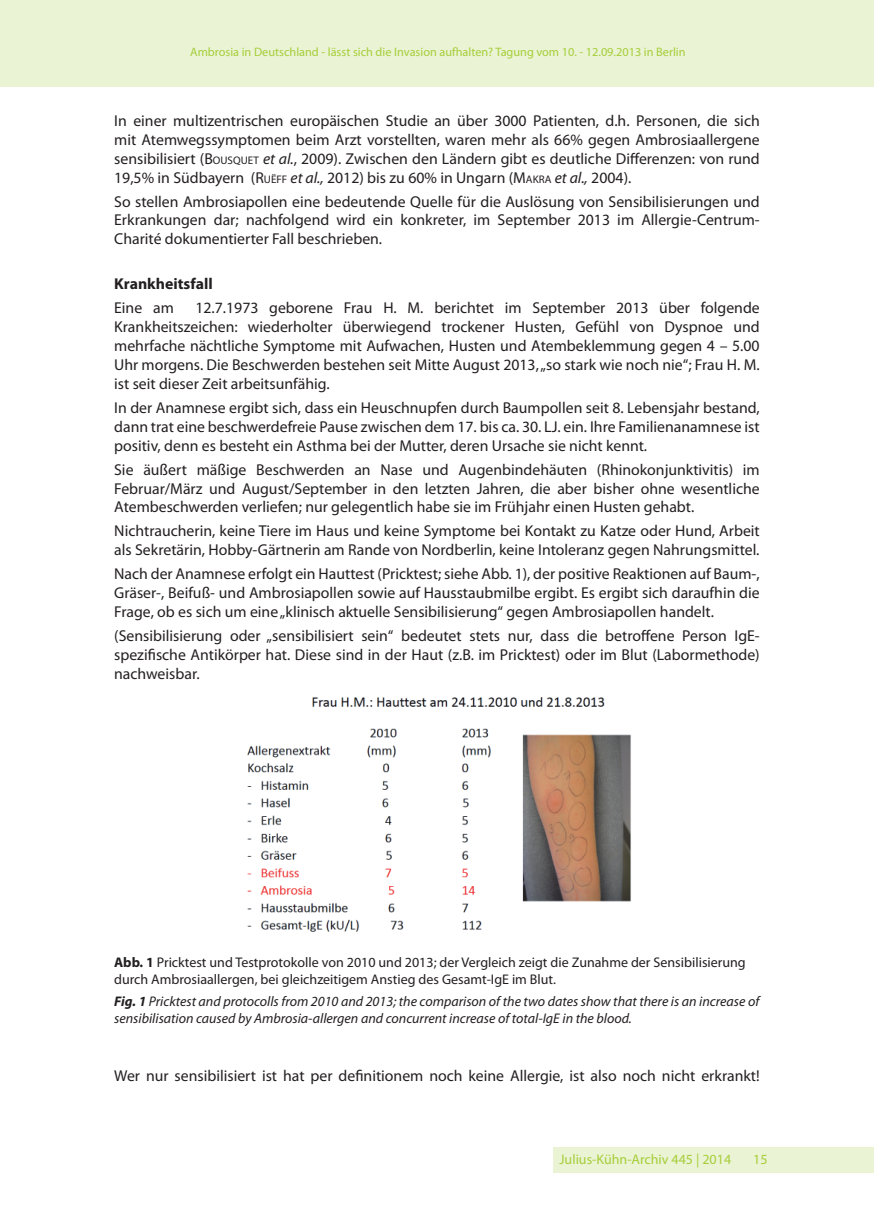
<style>
.page{position:relative;width:874px;height:1221px;background:#fff}
.page>*{position:absolute;margin:0;border:0;box-sizing:border-box;transform-origin:0 0}
.t1{font:15.75px/18.9px "Myriad Pro";color:#231f20;text-align:justify}
.t2{font:700 15.75px/24.2px "Myriad Pro";color:#231f20}
.t3{font:italic 14px/16.8px "Myriad Pro";color:#231f20}
.t4{font:14px/16.8px "Myriad Pro";color:#231f20}
.t5{font:14px "Myriad Pro";color:#a6ce39}
.t6{font:12.25px "Myriad Pro";color:#a6ce39}
.s1{font-style:inherit}
.s2{font-size:11.03px}
.s3{font-style:italic}
.s4{font-weight:400}
.s5{font-weight:700}
</style>
<div class="page">
<div style="left:0;top:0;width:873px;height:87px;background:#eaf3d4"></div>
<div style="left:553px;top:1147px;width:320px;height:25px;background:#eaf3d4"></div>
<img style="left:247px;top:697px;width:384px;height:235px">
<p class="t6" style="left:190px;top:44px;width:496px">Ambrosia in Deutschland - lässt sich die Invasion aufhalten? Tagung vom 10. - 12.09.2013 in Berlin</p>
<p class="t1" style="left:114px;top:111px;width:646px">In einer multizentrischen europäischen Studie an über 3000 Patienten, d.h. Personen, die sich mit Atemwegssymptomen beim Arzt vorstellten, waren mehr als 66% gegen Ambrosiaallergene sensibilisiert (<span class="s1">B</span><span class="s2">OUSQUET</span> <span class="s3">et al.</span>, 2009). Zwischen den Ländern gibt es deutliche Differenzen: von rund 19,5% in Südbayern (<span class="s1">R</span><span class="s2">UËFF</span> <span class="s3">et al.,</span> 2012) bis zu 60% in Ungarn (<span class="s1">M</span><span class="s2">AKRA</span> <span class="s3">et al.,</span> 2004).</p>
<p class="t1" style="left:114px;top:191px;width:646px">So stellen Ambrosiapollen eine bedeutende Quelle für die Auslösung von Sensibilisierungen und Erkrankungen dar; nachfolgend wird ein konkreter, im September 2013 im Allergie-Centrum-Charité dokumentierter Fall beschrieben.</p>
<p class="t2" style="left:114px;top:271px;width:100px">Krankheitsfall<br><span class="s4">Eine am</span></p>
<p class="t1" style="left:114px;top:298px;width:646px;text-indent:81px">12.7.1973 geborene Frau H. M. berichtet im September 2013 über folgende Krankheitszeichen: wiederholter überwiegend trockener Husten, Gefühl von Dyspnoe und mehrfache nächtliche Symptome mit Aufwachen, Husten und Atembeklemmung gegen 4 – 5.00<br>Uhr morgens. Die Beschwerden bestehen seit Mitte August 2013, „so stark wie noch nie“; Frau H. M. ist seit dieser Zeit arbeitsunfähig.</p>
<p class="t1" style="left:114px;top:398px;width:646px">In der Anamnese ergibt sich, dass ein Heuschnupfen durch Baumpollen seit 8. Lebensjahr bestand, dann trat eine beschwerdefreie Pause zwischen dem 17. bis ca. 30. LJ. ein. Ihre Familienanamnese ist positiv, denn es besteht ein Asthma bei der Mutter, deren Ursache sie nicht kennt.</p>
<p class="t1" style="left:114px;top:459px;width:646px">Sie äußert mäßige Beschwerden an Nase und Augenbindehäuten (Rhinokonjunktivitis) im Februar/März und August/September in den letzten Jahren, die aber bisher ohne wesentliche Atembeschwerden verliefen; nur gelegentlich habe sie im Frühjahr einen Husten gehabt.</p>
<p class="t1" style="left:114px;top:521px;width:646px">Nichtraucherin, keine Tiere im Haus und keine Symptome bei Kontakt zu Katze oder Hund, Arbeit als Sekretärin, Hobby-Gärtnerin am Rande von Nordberlin, keine Intoleranz gegen Nahrungsmittel.</p>
<p class="t1" style="left:114px;top:564px;width:646px">Nach der Anamnese erfolgt ein Hauttest (Pricktest; siehe Abb. 1), der positive Reaktionen auf Baum-, Gräser-, Beifuß- und Ambrosiapollen sowie auf Hausstaubmilbe ergibt. Es ergibt sich daraufhin die Frage, ob es sich um eine „klinisch aktuelle Sensibilisierung“ gegen Ambrosiapollen handelt.</p>
<p class="t1" style="left:114px;top:625px;width:646px">(Sensibilisierung oder „sensibilisiert sein“ bedeutet stets nur, dass die betroffene Person IgE&shy;spezifische Antikörper hat. Diese sind in der Haut (z.B. im Pricktest) oder im Blut (Labormethode) nachweisbar.</p>
<p class="t4" style="left:114px;top:954px;width:632px"><span class="s5">Abb. 1</span> Pricktest und Testprotokolle von 2010 und 2013; der Vergleich zeigt die Zunahme der Sensibilisierung durch Ambrosiaallergen, bei gleichzeitigem Anstieg des Gesamt-IgE im Blut.</p>
<p class="t3" style="left:114px;top:992px;width:646px"><span class="s5">Fig. 1</span> Pricktest and protocolls from 2010 and 2013; the comparison of the two dates show that there is an increase of sensibilisation caused by Ambrosia-allergen and concurrent increase of total-IgE in the blood.</p>
<p class="t1" style="left:114px;top:1065px;width:646px">Wer nur sensibilisiert ist hat per definitionem noch keine Allergie, ist also noch nicht erkrankt!</p>
<p class="t5" style="left:559px;top:1151px;width:173px">Julius-Kühn-Archiv 445 | 2014</p>
<p class="t5" style="left:752px;top:1150px;width:16px">15</p>
</div>
